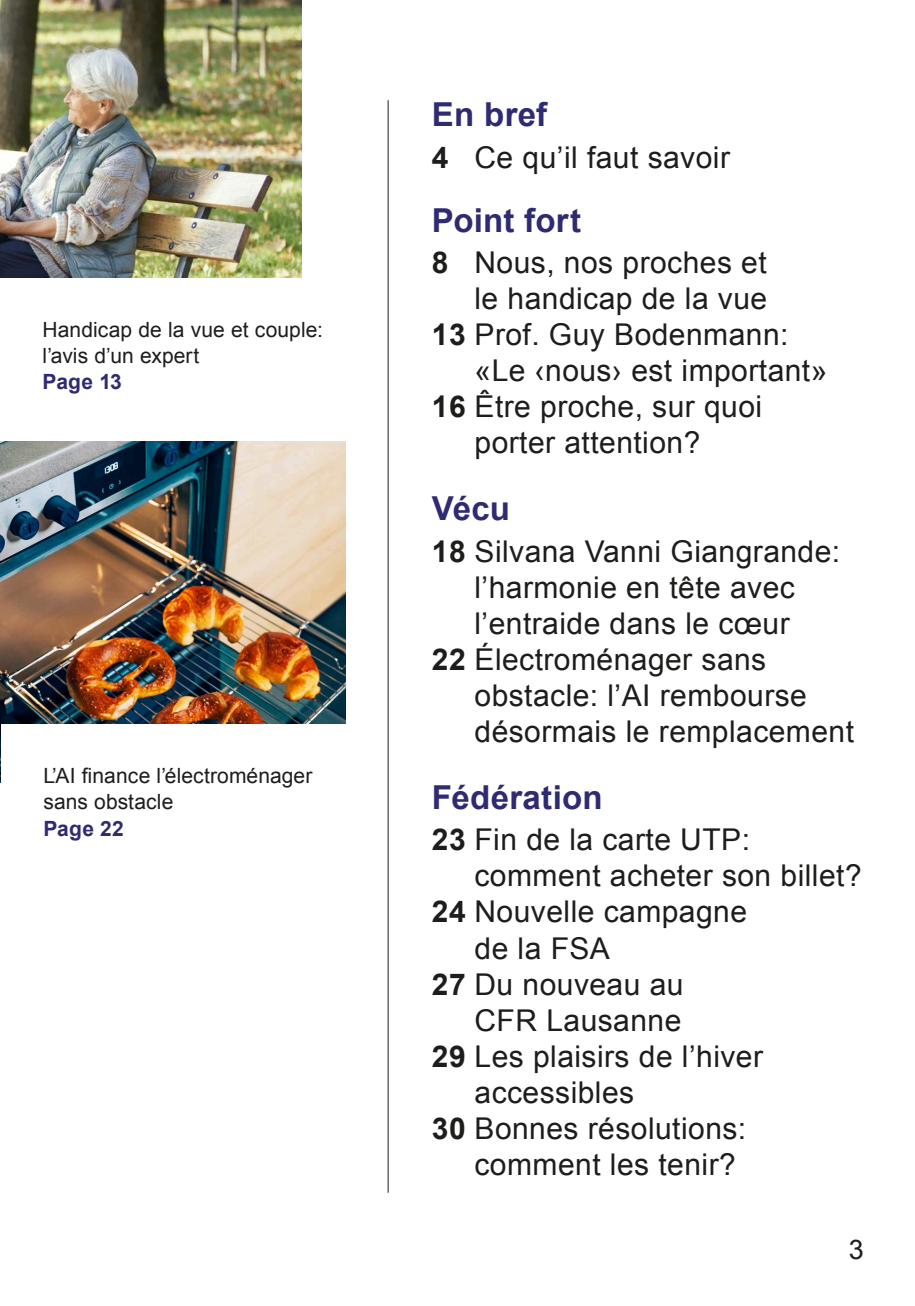
<style>
.page{position:relative;width:915px;height:1306px;background:#fff}
.page>*{position:absolute;margin:0;border:0;box-sizing:border-box;transform-origin:0 0}
.t1{font:700 33px "Arial";letter-spacing:.005em;color:#2e2b73}
.t2{font:30px/36px "Arial";letter-spacing:.015em;color:#1d1d1b}
.t3{font:27px "Arial";color:#1d1d1b}
.Inhaltsanrisse{font:21px/26.2px "Arial";letter-spacing:.005em;color:#1d1d1b}
.Inhaltsanrisse-2{font:700 21px "Arial";letter-spacing:.005em;color:#2e2b73}
.s1{font-weight:700}
</style>
<div class="page">
<img style="left:0;top:0;width:301px;height:278px">
<img style="left:0;top:441px;width:345px;height:341px">
<div style="left:1px;top:724px;width:366px;height:154px;background:#fff"></div>
<hr style="left:387px;top:100px;width:1px;height:1092px;background:#1d1d1b">
<p class="Inhaltsanrisse" style="left:43px;top:316px;width:282px">Handicap de la vue et couple: l’avis d’un expert</p>
<p class="Inhaltsanrisse-2" style="left:43px;top:368px;width:81px">Page 13</p>
<p class="Inhaltsanrisse" style="left:43px;top:762px;width:270px">LʼAI finance l’électroménager sans obstacle</p>
<p class="Inhaltsanrisse-2" style="left:43px;top:814px;width:82px">Page 22</p>
<p class="t1" style="left:432px;top:93px;width:117px">En bref</p>
<p class="t2" style="left:432px;top:139px;width:299px"><span class="s1">4</span> Ce qu’il faut savoir</p>
<p class="t1" style="left:432px;top:198px;width:151px">Point fort</p>
<p class="t2" style="left:432px;top:244px;width:337px;text-align:right"><span class="s1">8</span> Nous, nos proches et le handicap de la vue</p>
<p class="t2" style="left:432px;top:316px;width:358px"><span class="s1">13</span> Prof. Guy Bodenmann:</p>
<p class="t2" style="left:474px;top:352px;width:354px">«Le ‹nous› est important»</p>
<p class="t2" style="left:432px;top:388px;width:331px"><span class="s1">16</span> Être proche, sur quoi</p>
<p class="t2" style="left:474px;top:424px;width:227px">porter attention?</p>
<p class="t1" style="left:432px;top:487px;width:80px">Vécu</p>
<p class="t2" style="left:432px;top:533px;width:409px;text-align:center"><span class="s1">18</span> Silvana Vanni Giangrande: l’harmonie en tête avec l’entraide dans le cœur</p>
<p class="t2" style="left:474px;top:641px;width:381px;text-indent:-43px"><span class="s1">22</span> Électroménager sans obstacle: l’AI rembourse désormais le remplacement</p>
<p class="t1" style="left:432px;top:776px;width:172px">Fédération</p>
<p class="t2" style="left:474px;top:822px;width:388px;text-indent:-43px"><span class="s1">23</span> Fin de la carte UTP: comment acheter son billet?</p>
<p class="t2" style="left:474px;top:894px;width:274px;text-indent:-43px"><span class="s1">24</span> Nouvelle campagne de la FSA</p>
<p class="t2" style="left:432px;top:966px;width:253px;text-align:right"><span class="s1">27</span> Du nouveau au<br>CFR Lausanne</p>
<p class="t2" style="left:474px;top:1038px;width:290px;text-indent:-43px"><span class="s1">29</span> Les plaisirs de l’hiver accessibles</p>
<p class="t2" style="left:474px;top:1110px;width:273px;text-indent:-43px"><span class="s1">30</span> Bonnes résolutions: comment les tenir?</p>
<p class="t3" style="left:848px;top:1231px;width:17px">3</p>
</div>
